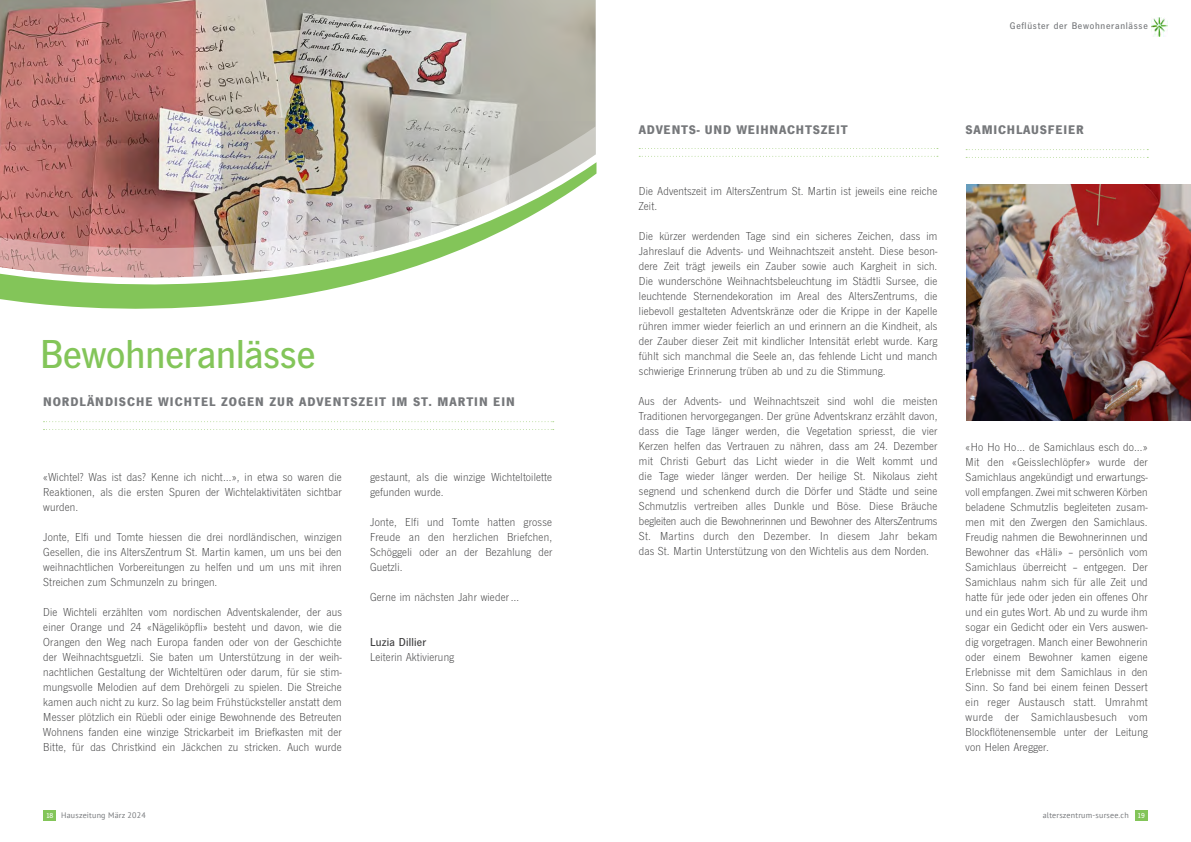
<style>
.page{position:relative;width:1191px;height:842px;background:#fff}
.page>*{position:absolute;margin:0;border:0;box-sizing:border-box;transform-origin:0 0}
.Haupttitel{font:500 42px "News Gothic FS";color:#83c559}
.Sub-Titel{font:700 13px "News Gothic FS";letter-spacing:.075em;color:#76787b}
.t1{font:300 12px/15px "News Gothic FS";letter-spacing:.015em;color:#3e3e3f;text-align:justify}
.t2{font:500 12px "News Gothic FS";letter-spacing:.02em;color:#3e3e3f}
.t3{font:500 10px "News Gothic FS";letter-spacing:.075em;color:#76787b}
.t4{font:8px "PT Sans";letter-spacing:.025em;color:#76787b}
.s1{font-family:"News Gothic FS";font-weight:500;font-size:7.5px;color:#fff}
</style>
<div class="page">
<img style="left:0;top:0;width:595px;height:126px">
<svg style="left:0;top:162px;width:596px;height:147px"></svg>
<img style="left:0;top:126px;width:595px;height:154px">
<svg style="left:43px;top:421px;width:511px;height:1px"></svg>
<svg style="left:43px;top:429px;width:511px;height:1px"></svg>
<svg style="left:639px;top:148px;width:299px;height:1px"></svg>
<svg style="left:639px;top:156px;width:299px;height:1px"></svg>
<img style="left:966px;top:184px;width:225px;height:236px">
<svg style="left:966px;top:149px;width:182px;height:1px"></svg>
<svg style="left:966px;top:157px;width:182px;height:1px"></svg>
<div style="left:1135px;top:810px;width:12px;height:11px;background:#83c559"></div>
<div style="left:43px;top:810px;width:13px;height:11px;background:#83c559"></div>
<img style="left:1151px;top:18px;width:16px;height:18px">
<p class="t3" style="left:1010px;top:20px;width:139px">Geflüster der Bewohneranlässe</p>
<p class="Haupttitel" style="left:40px;top:330px;width:277px">Bewohneranlässe</p>
<p class="Sub-Titel" style="left:43px;top:394px;width:473px">NORDLÄNDISCHE WICHTEL ZOGEN ZUR ADVENTSZEIT IM ST. MARTIN EIN</p>
<p class="t1" style="left:43px;top:469px;width:300px">«Wichtel? Was ist das? Kenne ich nicht…», in etwa so waren die Reaktionen, als die ersten Spuren der Wichtelaktivitäten sichtbar wurden.</p>
<p class="t1" style="left:43px;top:529px;width:300px">Jonte, Elfi und Tomte hiessen die drei nordländischen, winzigen Gesellen, die ins AltersZentrum St. Martin kamen, um uns bei den weihnachtlichen Vorbereitungen zu helfen und um uns mit ihren Streichen zum Schmunzeln zu bringen.</p>
<p class="t1" style="left:43px;top:604px;width:300px">Die Wichteli erzählten vom nordischen Adventskalender, der aus einer Orange und 24 «Nägeliköpfli» besteht und davon, wie die Orangen den Weg nach Europa fanden oder von der Geschichte der Weihnachtsguetzli. Sie baten um Unterstützung in der weih&shy;nachtlichen Gestaltung der Wichteltüren oder darum, für sie stim&shy;mungsvolle Melodien auf dem Drehörgeli zu spielen. Die Streiche kamen auch nicht zu kurz. So lag beim Frühstücksteller anstatt dem Messer plötzlich ein Rüebli oder einige Bewohnende des Betreuten Wohnens fanden eine winzige Strickarbeit im Briefkasten mit der Bitte, für das Christkind ein Jäckchen zu stricken. Auch wurde</p>
<p class="t1" style="left:370px;top:469px;width:184px">gestaunt, als die winzige Wichteltoilette gefunden wurde.</p>
<p class="t1" style="left:370px;top:514px;width:184px">Jonte, Elfi und Tomte hatten grosse Freude an den herzlichen Briefchen, Schöggeli oder an der Bezahlung der Guetzli.</p>
<p class="t1" style="left:370px;top:589px;width:151px">Gerne im nächsten Jahr wieder …</p>
<p class="t2" style="left:370px;top:635px;width:58px">Luzia Dillier</p>
<p class="t1" style="left:370px;top:649px;width:85px">Leiterin Aktivierung</p>
<p class="Sub-Titel" style="left:638px;top:122px;width:210px">ADVENTS- UND WEIHNACHTSZEIT</p>
<p class="Sub-Titel" style="left:965px;top:122px;width:120px">SAMICHLAUSFEIER</p>
<p class="t1" style="left:639px;top:184px;width:300px">Die Adventszeit im AltersZentrum St. Martin ist jeweils eine reiche<br>Zeit.</p>
<p class="t1" style="left:639px;top:229px;width:300px">Die kürzer werdenden Tage sind ein sicheres Zeichen, dass im Jahreslauf die Advents- und Weihnachtszeit ansteht. Diese beson&shy;dere Zeit trägt jeweils ein Zauber sowie auch Kargheit in sich.<br>Die wunderschöne Weihnachtsbeleuchtung im Städtli Sursee, die leuchtende Sternendekoration im Areal des AltersZentrums, die liebevoll gestalteten Adventskränze oder die Krippe in der Kapelle rühren immer wieder feierlich an und erinnern an die Kindheit, als der Zauber dieser Zeit mit kindlicher Intensität erlebt wurde. Karg fühlt sich manchmal die Seele an, das fehlende Licht und manch schwierige Erinnerung trüben ab und zu die Stimmung.</p>
<p class="t1" style="left:639px;top:394px;width:300px">Aus der Advents- und Weihnachtszeit sind wohl die meisten Traditionen hervorgegangen. Der grüne Adventskranz erzählt davon, dass die Tage länger werden, die Vegetation spriesst, die vier Kerzen helfen das Vertrauen zu nähren, dass am 24. Dezember mit Christi Geburt das Licht wieder in die Welt kommt und die Tage wieder länger werden. Der heilige St. Nikolaus zieht segnend und schenkend durch die Dörfer und Städte und seine Schmutzlis vertreiben alles Dunkle und Böse. Diese Bräuche begleiten auch die Bewohnerinnen und Bewohner des AltersZentrums St. Martins durch den Dezember. In diesem Jahr bekam das St. Martin Unterstützung von den Wichtelis aus dem Norden.</p>
<p class="t1" style="left:965px;top:439px;width:184px">«Ho Ho Ho… de Samichlaus esch do…» Mit den «Geisslechlöpfer» wurde der Samichlaus angekündigt und erwartungs&shy;voll empfangen. Zwei mit schweren Körben beladene Schmutzlis begleiteten zusam&shy;men mit den Zwergen den Samichlaus.<br>Freudig nahmen die Bewohnerinnen und Bewohner das «Häli» – persönlich vom Samichlaus überreicht – entgegen. Der Samichlaus nahm sich für alle Zeit und hatte für jede oder jeden ein offenes Ohr und ein gutes Wort. Ab und zu wurde ihm sogar ein Gedicht oder ein Vers auswen&shy;dig vorgetragen. Manch einer Bewohnerin oder einem Bewohner kamen eigene Erlebnisse mit dem Samichlaus in den Sinn. So fand bei einem feinen Dessert ein reger Austausch statt. Umrahmt wurde der Samichlausbesuch vom Blockflötenensemble unter der Leitung von Helen Aregger.</p>
<p class="t4" style="left:46px;top:810px;width:101px"><span class="s1">18</span> Hauszeitung März 2024</p>
<p class="t4" style="left:1042px;top:810px;width:104px">alterszentrum-sursee.ch <span class="s1">19</span></p>
</div>
